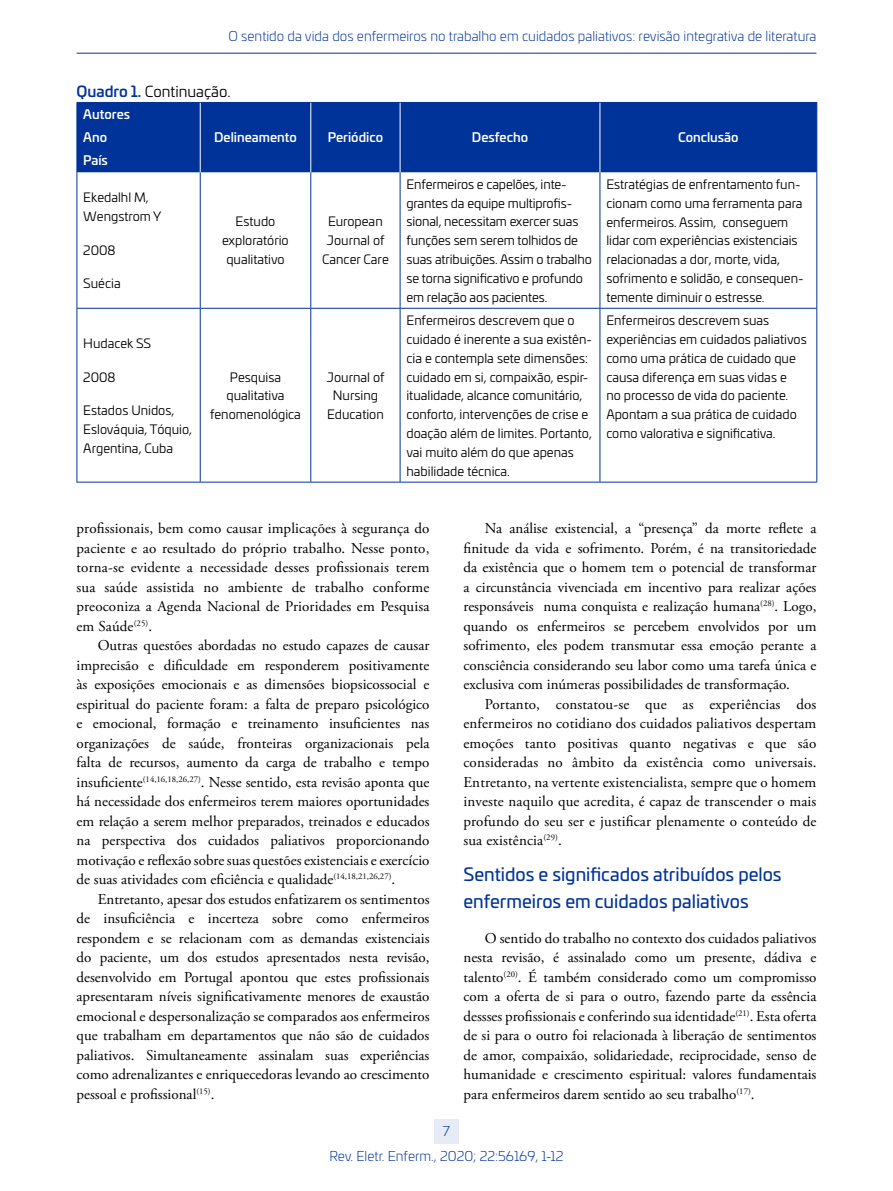
<style>
.page{position:relative;width:893px;height:1191px;background:#fff}
.page>*{position:absolute;margin:0;border:0;box-sizing:border-box;transform-origin:0 0}
.t1{font:18px/27px "Univia Pro";color:#039}
.t2{font:15px/19.5px "Adobe Garamond Pro";color:#000;text-align:justify}
.t3{font:15px "Univia Pro";color:#000}
.t4{font:300 13.5px "Univia Pro";color:#039}
.t5{font:12.75px/18.8px "Univia Pro";color:#000}
.t6{font:500 12.75px/23px "Univia Pro";color:#fff}
.s1{font-weight:500;color:#039}
</style>
<div class="page">
<div style="left:434px;top:1118px;width:25px;height:25px;background:#e6ebf5"></div>
<hr style="left:77px;top:53px;width:739px;height:1px;background:#039">
<div style="left:78px;top:103px;width:738px;height:69px;background:#039"></div>
<hr style="left:77px;top:102px;width:123px;height:1px;background:#039">
<hr style="left:77px;top:103px;width:1px;height:69px;background:#039">
<hr style="left:200px;top:102px;width:111px;height:1px;background:#039">
<hr style="left:311px;top:102px;width:89px;height:1px;background:#039">
<hr style="left:400px;top:102px;width:200px;height:1px;background:#039">
<hr style="left:600px;top:102px;width:217px;height:1px;background:#039">
<hr style="left:816px;top:103px;width:1px;height:69px;background:#039">
<hr style="left:77px;top:172px;width:1px;height:136px;background:#039">
<hr style="left:200px;top:172px;width:1px;height:136px;background:#039">
<hr style="left:310px;top:172px;width:1px;height:136px;background:#039">
<hr style="left:400px;top:172px;width:1px;height:136px;background:#039">
<hr style="left:600px;top:172px;width:1px;height:136px;background:#039">
<hr style="left:816px;top:172px;width:1px;height:136px;background:#039">
<hr style="left:77px;top:308px;width:123px;height:1px;background:#039">
<hr style="left:77px;top:309px;width:1px;height:173px;background:#039">
<hr style="left:200px;top:308px;width:111px;height:1px;background:#039">
<hr style="left:200px;top:309px;width:1px;height:173px;background:#039">
<hr style="left:311px;top:308px;width:89px;height:1px;background:#039">
<hr style="left:310px;top:309px;width:1px;height:173px;background:#039">
<hr style="left:400px;top:308px;width:200px;height:1px;background:#039">
<hr style="left:400px;top:309px;width:1px;height:173px;background:#039">
<hr style="left:600px;top:308px;width:217px;height:1px;background:#039">
<hr style="left:600px;top:309px;width:1px;height:173px;background:#039">
<hr style="left:816px;top:309px;width:1px;height:173px;background:#039">
<hr style="left:77px;top:482px;width:123px;height:1px;background:#039">
<hr style="left:200px;top:482px;width:111px;height:1px;background:#039">
<hr style="left:311px;top:482px;width:89px;height:1px;background:#039">
<hr style="left:400px;top:482px;width:200px;height:1px;background:#039">
<hr style="left:600px;top:482px;width:217px;height:1px;background:#039">
<hr style="left:200px;top:103px;width:1px;height:69px;background:#fff">
<hr style="left:310px;top:103px;width:1px;height:69px;background:#fff">
<hr style="left:400px;top:103px;width:1px;height:69px;background:#fff">
<hr style="left:600px;top:103px;width:1px;height:69px;background:#fff">
<p class="t4" style="left:228px;top:26px;width:590px">O sentido da vida dos enfermeiros no trabalho em cuidados paliativos: revisão integrativa de literatura</p>
<p class="t3" style="left:77px;top:81px;width:156px"><span class="s1">Quadro 1.</span> Continuação.</p>
<p class="t6" style="left:83px;top:102px;width:48px">Autores<br>Ano<br>País</p>
<p class="t6" style="left:214px;top:125px;width:84px">Delineamento</p>
<p class="t6" style="left:328px;top:125px;width:57px">Periódico</p>
<p class="t6" style="left:472px;top:125px;width:58px">Desfecho</p>
<p class="t6" style="left:678px;top:125px;width:62px">Conclusão</p>
<p class="t5" style="left:83px;top:187px;width:80px">Ekedalhl M,<br>Wengstrom Y</p>
<p class="t5" style="left:83px;top:240px;width:34px">2008</p>
<p class="t5" style="left:83px;top:274px;width:39px">Suécia</p>
<p class="t5" style="left:83px;top:333px;width:69px">Hudacek SS</p>
<p class="t5" style="left:83px;top:367px;width:34px">2008</p>
<p class="t5" style="left:83px;top:401px;width:110px">Estados Unidos,<br>Eslováquia, Tóquio,<br>Argentina, Cuba</p>
<p class="t5" style="left:222px;top:212px;width:68px;text-align:center">Estudo exploratório qualitativo</p>
<p class="t5" style="left:322px;top:212px;width:68px;text-align:center">European<br>Journal of<br>Cancer Care</p>
<p class="t5" style="left:210px;top:367px;width:92px;text-align:center">Pesquisa qualitativa fenomenológica</p>
<p class="t5" style="left:327px;top:367px;width:59px;text-align:center">Journal of<br>Nursing<br>Education</p>
<p class="t5" style="left:406px;top:174px;width:187px">Enfermeiros e capelões, inte&shy;grantes da equipe multiprofis&shy;sional, necessitam exercer suas funções sem serem tolhidos de suas atribuições. Assim o trabalho se torna significativo e profundo em relação aos pacientes.</p>
<p class="t5" style="left:606px;top:174px;width:199px">Estratégias de enfrentamento fun&shy;cionam como uma ferramenta para enfermeiros. Assim, conseguem lidar com experiências existenciais relacionadas a dor, morte, vida, sofrimento e solidão, e consequen&shy;temente diminuir o estresse.</p>
<p class="t5" style="left:406px;top:311px;width:187px">Enfermeiros descrevem que o cuidado é inerente a sua existên&shy;cia e contempla sete dimensões: cuidado em si, compaixão, espir&shy;itualidade, alcance comunitário, conforto, intervenções de crise e doação além de limites. Portanto, vai muito além do que apenas habilidade técnica.</p>
<p class="t5" style="left:606px;top:311px;width:202px">Enfermeiros descrevem suas experiências em cuidados paliativos como uma prática de cuidado que causa diferença em suas vidas e<br>no processo de vida do paciente.<br>Apontam a sua prática de cuidado como valorativa e significativa.</p>
<p class="t2" style="left:77px;top:519px;width:354px">profissionais, bem como causar implicações à segurança do paciente e ao resultado do próprio trabalho. Nesse ponto, torna-se evidente a necessidade desses profissionais terem sua saúde assistida no ambiente de trabalho conforme preoconiza a Agenda Nacional de Prioridades em Pesquisa em Saúde<sup>(25)</sup>.</p>
<p class="t2" style="left:77px;top:636px;width:354px;text-indent:21px">Outras questões abordadas no estudo capazes de causar imprecisão e dificuldade em responderem positivamente às exposições emocionais e as dimensões biopsicossocial e espiritual do paciente foram: a falta de preparo psicológico e emocional, formação e treinamento insuficientes nas organizações de saúde, fronteiras organizacionais pela falta de recursos, aumento da carga de trabalho e tempo insuficiente<sup>(14,16,18,26,27)</sup>. Nesse sentido, esta revisão aponta que há necessidade dos enfermeiros terem maiores oportunidades em relação a serem melhor preparados, treinados e educados na perspectiva dos cuidados paliativos proporcionando motivação e reflexão sobre suas questões existenciais e exercício de suas atividades com eficiência e qualidade<sup>(14,18,21,26,27)</sup>.</p>
<p class="t2" style="left:77px;top:889px;width:354px;text-indent:21px">Entretanto, apesar dos estudos enfatizarem os sentimentos de insuficiência e incerteza sobre como enfermeiros respondem e se relacionam com as demandas existenciais do paciente, um dos estudos apresentados nesta revisão, desenvolvido em Portugal apontou que estes profissionais apresentaram níveis significativamente menores de exaustão emocional e despersonalização se comparados aos enfermeiros que trabalham em departamentos que não são de cuidados paliativos. Simultaneamente assinalam suas experiências como adrenalizantes e enriquecedoras levando ao crescimento pessoal e profissional<sup>(15)</sup>.</p>
<p class="t4" style="left:443px;top:1122px;width:9px">7</p>
<p class="t2" style="left:463px;top:519px;width:354px;text-indent:21px">Na análise existencial, a “presença” da morte reflete a finitude da vida e sofrimento. Porém, é na transitoriedade da existência que o homem tem o potencial de transformar a circunstância vivenciada em incentivo para realizar ações responsáveis numa conquista e realização humana<sup>(28)</sup>. Logo, quando os enfermeiros se percebem envolvidos por um sofrimento, eles podem transmutar essa emoção perante a consciência considerando seu labor como uma tarefa única e exclusiva com inúmeras possibilidades de transformação.</p>
<p class="t2" style="left:463px;top:694px;width:354px;text-indent:21px">Portanto, constatou-se que as experiências dos enfermeiros no cotidiano dos cuidados paliativos despertam emoções tanto positivas quanto negativas e que são consideradas no âmbito da existência como universais.<br>Entretanto, na vertente existencialista, sempre que o homem investe naquilo que acredita, é capaz de transcender o mais profundo do seu ser e justificar plenamente o conteúdo de sua existência<sup>(29)</sup>.</p>
<p class="t1" style="left:463px;top:859px;width:320px">Sentidos e significados atribuídos pelos enfermeiros em cuidados paliativos</p>
<p class="t2" style="left:463px;top:928px;width:354px;text-indent:21px">O sentido do trabalho no contexto dos cuidados paliativos nesta revisão, é assinalado como um presente, dádiva e talento<sup>(20)</sup>. É também considerado como um compromisso com a oferta de si para o outro, fazendo parte da essência dessses profissionais e conferindo sua identidade<sup>(21)</sup>. Esta oferta de si para o outro foi relacionada à liberação de sentimentos de amor, compaixão, solidariedade, reciprocidade, senso de humanidade e crescimento espiritual: valores fundamentais para enfermeiros darem sentido ao seu trabalho<sup>(17)</sup>.</p>
<p class="t4" style="left:329px;top:1146px;width:236px">Rev. Eletr. Enferm., 2020; 22:56169, 1-12</p>
</div>
